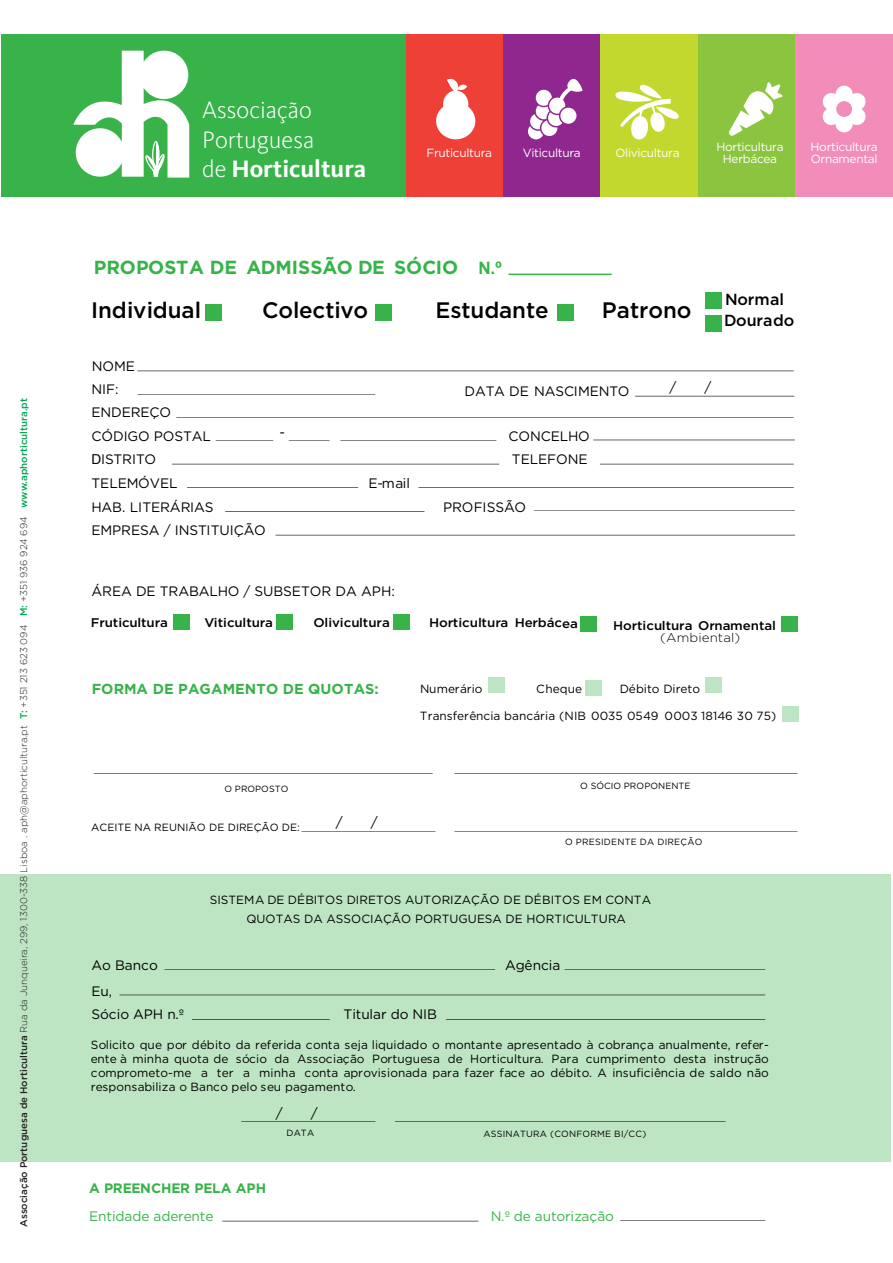
<style>
.page{position:relative;width:893px;height:1263px;background:#fff}
.page>*{position:absolute;margin:0;border:0;box-sizing:border-box;transform-origin:0 0}
.t1{font:300 24.6px/29.5px "Kievit OT";color:#fff}
.t2{font:500 22.35px "Gotham HTF";letter-spacing:-.005em;color:#000}
.t3{font:700 18.9px "Gotham HTF";color:#37b34a}
.t4{font:500 16.05px/20.5px "Gotham HTF";letter-spacing:-.005em;color:#000}
.t5{font:700 14.4px "Gotham HTF";letter-spacing:.005em;color:#37b34a}
.t6{font:13.65px/23.2px "Gotham HTF";letter-spacing:-.01em;color:#000}
.t7{font:13.65px "Gotham HTF";letter-spacing:-.005em;color:#37b34a}
.t8{font:700 13.65px "Gotham HTF";letter-spacing:-.01em;color:#37b34a}
.t9{font:500 12.6px "Gotham HTF";letter-spacing:-.005em;color:#000;scale:1.06 1}
.t10{font:300 12.6px "Gotham HTF";letter-spacing:.01em;color:#000;scale:1.06 1}
.t11{font:11.85px/14.2px "Gotham HTF";letter-spacing:.005em;color:#000}
.t12{font:11.85px/11.9px "Gotham HTF";letter-spacing:-.025em;color:#fff;text-align:center}
.t13{font:10.5px "Gotham HTF";color:#000}
.t14{font:300 9.75px "Gotham HTF";color:#231f20}
.t15{font:9px "Gotham HTF";letter-spacing:.025em;color:#000}
.t16{font:9px "Gotham HTF";letter-spacing:.005em;color:#000}
.s1{font-weight:500}
.s2{font-weight:500;color:#00a551}
.s3{font-weight:700}
.s4{font-family:"Arial";font-size:17.1px}
.s5{font-family:"Arial"}
</style>
<div class="page">
<div style="left:0;top:874px;width:891px;height:287px;background:#bde5c3"></div>
<div style="left:1px;top:35px;width:408px;height:162px;background:#37b34a"></div>
<svg style="left:73px;top:51px;width:116px;height:127px"></svg>
<div style="left:406px;top:35px;width:98px;height:162px;background:#ee4036"></div>
<div style="left:503px;top:35px;width:98px;height:162px;background:#90278e"></div>
<div style="left:601px;top:35px;width:97px;height:162px;background:#c3d82e"></div>
<div style="left:698px;top:35px;width:97px;height:162px;background:#8bc53f"></div>
<div style="left:795px;top:35px;width:98px;height:162px;background:#f28dba"></div>
<svg style="left:436px;top:79px;width:39px;height:60px"></svg>
<svg style="left:615px;top:84px;width:64px;height:56px"></svg>
<svg style="left:729px;top:82px;width:54px;height:54px"></svg>
<svg style="left:822px;top:86px;width:44px;height:46px"></svg>
<svg style="left:528px;top:78px;width:55px;height:61px"></svg>
<hr style="left:508px;top:274px;width:104px;height:1px;background:#37b34a">
<div style="left:205px;top:304px;width:17px;height:17px;background:#37b34a"></div>
<div style="left:375px;top:304px;width:17px;height:17px;background:#37b34a"></div>
<div style="left:557px;top:304px;width:17px;height:17px;background:#37b34a"></div>
<div style="left:704px;top:292px;width:17px;height:17px;background:#37b34a"></div>
<div style="left:704px;top:315px;width:17px;height:17px;background:#37b34a"></div>
<hr style="left:137px;top:371px;width:657px;height:1px;background:#000">
<hr style="left:137px;top:394px;width:238px;height:1px;background:#000">
<hr style="left:176px;top:417px;width:618px;height:1px;background:#000">
<hr style="left:216px;top:440px;width:57px;height:1px;background:#000">
<hr style="left:289px;top:440px;width:41px;height:1px;background:#000">
<hr style="left:340px;top:440px;width:156px;height:1px;background:#000">
<hr style="left:635px;top:396px;width:159px;height:1px;background:#000">
<hr style="left:593px;top:440px;width:202px;height:1px;background:#000">
<hr style="left:172px;top:464px;width:327px;height:1px;background:#000">
<hr style="left:600px;top:464px;width:194px;height:1px;background:#000">
<hr style="left:187px;top:487px;width:171px;height:1px;background:#000">
<hr style="left:534px;top:511px;width:261px;height:1px;background:#000">
<hr style="left:225px;top:511px;width:199px;height:1px;background:#000">
<hr style="left:418px;top:487px;width:376px;height:1px;background:#000">
<hr style="left:276px;top:535px;width:519px;height:1px;background:#000">
<div style="left:173px;top:614px;width:17px;height:16px;background:#37b34a"></div>
<div style="left:276px;top:614px;width:17px;height:16px;background:#37b34a"></div>
<div style="left:393px;top:614px;width:17px;height:16px;background:#37b34a"></div>
<div style="left:580px;top:616px;width:17px;height:15px;background:#37b34a"></div>
<div style="left:781px;top:616px;width:16px;height:16px;background:#37b34a"></div>
<div style="left:488px;top:678px;width:16px;height:15px;background:#bde5c3"></div>
<div style="left:585px;top:680px;width:17px;height:15px;background:#bde5c3"></div>
<div style="left:705px;top:678px;width:16px;height:15px;background:#bde5c3"></div>
<div style="left:782px;top:707px;width:17px;height:15px;background:#bde5c3"></div>
<hr style="left:94px;top:773px;width:339px;height:1px;background:#000">
<hr style="left:164px;top:969px;width:331px;height:1px;background:#000">
<hr style="left:564px;top:969px;width:201px;height:1px;background:#000">
<hr style="left:454px;top:773px;width:343px;height:1px;background:#000">
<hr style="left:454px;top:831px;width:343px;height:1px;background:#000">
<hr style="left:301px;top:831px;width:134px;height:1px;background:#000">
<hr style="left:395px;top:1121px;width:330px;height:1px;background:#000">
<hr style="left:120px;top:995px;width:645px;height:1px;background:#000">
<hr style="left:192px;top:1019px;width:138px;height:1px;background:#000">
<hr style="left:446px;top:1019px;width:319px;height:1px;background:#000">
<hr style="left:241px;top:1121px;width:134px;height:1px;background:#000">
<hr style="left:222px;top:1221px;width:256px;height:1px;background:#000">
<hr style="left:620px;top:1220px;width:145px;height:1px;background:#000">
<p class="t14" style="left:18px;top:1227px;width:830px;rotate:-90deg"><span class="s1">Associação Portuguesa de Horticultura</span> Rua da Junqueira, 299, 1300-338 Lisboa . aph@aphorticultura.pt <span class="s2">T:</span> +351 213 623 094 <span class="s2">M:</span> +351 936 924 694 <span class="s2">www.aphorticultura.pt</span></p>
<h1 class="t1" style="left:202px;top:95px;width:166px">Associação<br>Portuguesa<br>de <span class="s3">Horticultura</span></h1>
<p class="t12" style="left:426px;top:147px;width:67px">Fruticultura</p>
<p class="t12" style="left:523px;top:147px;width:59px">Viticultura</p>
<p class="t12" style="left:615px;top:147px;width:66px">Olivicultura</p>
<p class="t12" style="left:716px;top:141px;width:69px">Horticultura<br>Herbácea</p>
<p class="t12" style="left:810px;top:141px;width:69px;text-align:left">Horticultura<br>Ornamental</p>
<h3 class="t3" style="left:94px;top:257px;width:409px">PROPOSTA DE ADMISSÃO DE SÓCIO <span class="s4">N.º</span></h3>
<h2 class="t2" style="left:91px;top:298px;width:111px">Individual</h2>
<h2 class="t2" style="left:262px;top:298px;width:107px">Colectivo</h2>
<h2 class="t2" style="left:435px;top:298px;width:114px">Estudante</h2>
<h2 class="t2" style="left:602px;top:298px;width:91px">Patrono</h2>
<h3 class="t4" style="left:724px;top:289px;width:72px">Normal<br>Dourado</h3>
<p class="t6" style="left:91px;top:354px;width:121px">NOME<br>NIF:<br>ENDEREÇO<br>CÓDIGO POSTAL</p>
<p class="t6" style="left:669px;top:376px;width:8px">/</p>
<p class="t6" style="left:704px;top:376px;width:8px">/</p>
<p class="t6" style="left:464px;top:380px;width:166px">DATA DE NASCIMENTO</p>
<p class="t6" style="left:508px;top:425px;width:83px">CONCELHO</p>
<p class="t6" style="left:279px;top:420px;width:7px">-</p>
<p class="t6" style="left:91px;top:447px;width:66px"><span class="s5">D</span>ISTRITO</p>
<p class="t6" style="left:512px;top:447px;width:77px">TELEFONE</p>
<p class="t6" style="left:91px;top:471px;width:88px">TELEMÓVEL</p>
<p class="t6" style="left:369px;top:471px;width:43px">E-mail</p>
<p class="t6" style="left:91px;top:495px;width:124px">HAB. LITERÁRIAS</p>
<p class="t6" style="left:443px;top:496px;width:84px">PROFISSÃO</p>
<p class="t6" style="left:92px;top:519px;width:176px">EMPRESA / INSTITUIÇÃO</p>
<p class="t6" style="left:92px;top:579px;width:305px">ÁREA DE TRABALHO / SUBSETOR DA APH:</p>
<p class="t9" style="left:91px;top:615px;width:74px">Fruticultura</p>
<p class="t9" style="left:204px;top:615px;width:66px">Viticultura</p>
<p class="t9" style="left:313px;top:615px;width:74px">Olivicultura</p>
<p class="t9" style="left:429px;top:614px;width:142px;rotate:1deg">Horticultura Herbácea</p>
<p class="t9" style="left:613px;top:618px;width:155px">Horticultura Ornamental</p>
<p class="t10" style="left:660px;top:631px;width:77px">(Ambiental)</p>
<p class="t5" style="left:92px;top:681px;width:288px">FORMA DE PAGAMENTO DE QUOTAS:</p>
<p class="t11" style="left:420px;top:682px;width:64px">Numerário</p>
<p class="t11" style="left:536px;top:682px;width:47px">Cheque</p>
<p class="t11" style="left:620px;top:682px;width:82px">Débito Direto</p>
<p class="t11" style="left:420px;top:708px;width:358px">Transferência bancária (NIB 0035 0549 0003 18146 30 7 5)</p>
<p class="t16" style="left:225px;top:784px;width:65px">O PROPOSTO</p>
<p class="t13" style="left:91px;top:822px;width:210px">ACEITE NA REUNIÃO DE DIREÇÃO DE:</p>
<p class="t6" style="left:336px;top:811px;width:8px">/</p>
<p class="t6" style="left:371px;top:811px;width:8px">/</p>
<p class="t16" style="left:580px;top:780px;width:112px">O SÓCIO PROPONENTE</p>
<p class="t15" style="left:565px;top:837px;width:139px">O PRESIDENTE DA DIREÇÃO</p>
<p class="t11" style="left:246px;top:890px;width:406px;line-height:18.9px;text-indent:-37px">SISTEMA DE DÉBITOS DIRETOS AUTORIZAÇÃO DE DÉBITOS EM CONTA<br>QUOTAS DA ASSOCIAÇÃO PORTUGUESA DE HORTICULTURA</p>
<p class="t6" style="left:91px;top:953px;width:68px">Ao Banco</p>
<p class="t6" style="left:505px;top:953px;width:57px">Agência</p>
<p class="t6" style="left:91px;top:980px;width:94px">Eu,<br>Sócio APH n.º</p>
<p class="t6" style="left:344px;top:1003px;width:95px">Titular do NIB</p>
<p class="t11" style="left:91px;top:1037px;width:680px;text-align:justify">Solicito que por débito da referida conta seja liquidado o montante apresentado à cobrança anualmente, refer&shy;ente à minha quota de sócio da Associação Portuguesa de Horticultura. Para cumprimento desta instrução comprometo-me a ter a minha conta aprovisionada para fazer face ao débito. A insuficiência de saldo não responsabiliza o Banco pelo seu pagamento.</p>
<p class="t6" style="left:276px;top:1101px;width:8px">/</p>
<p class="t6" style="left:311px;top:1101px;width:8px">/</p>
<p class="t8" style="left:89px;top:1181px;width:178px">A PREENCHER PELA APH</p>
<p class="t7" style="left:89px;top:1209px;width:126px">Entidade aderente</p>
<p class="t15" style="left:286px;top:1128px;width:29px">DATA</p>
<p class="t15" style="left:483px;top:1129px;width:164px">ASSINATURA (CONFORME BI/CC)</p>
<p class="t7" style="left:491px;top:1209px;width:125px">N.º de autorização</p>
</div>
